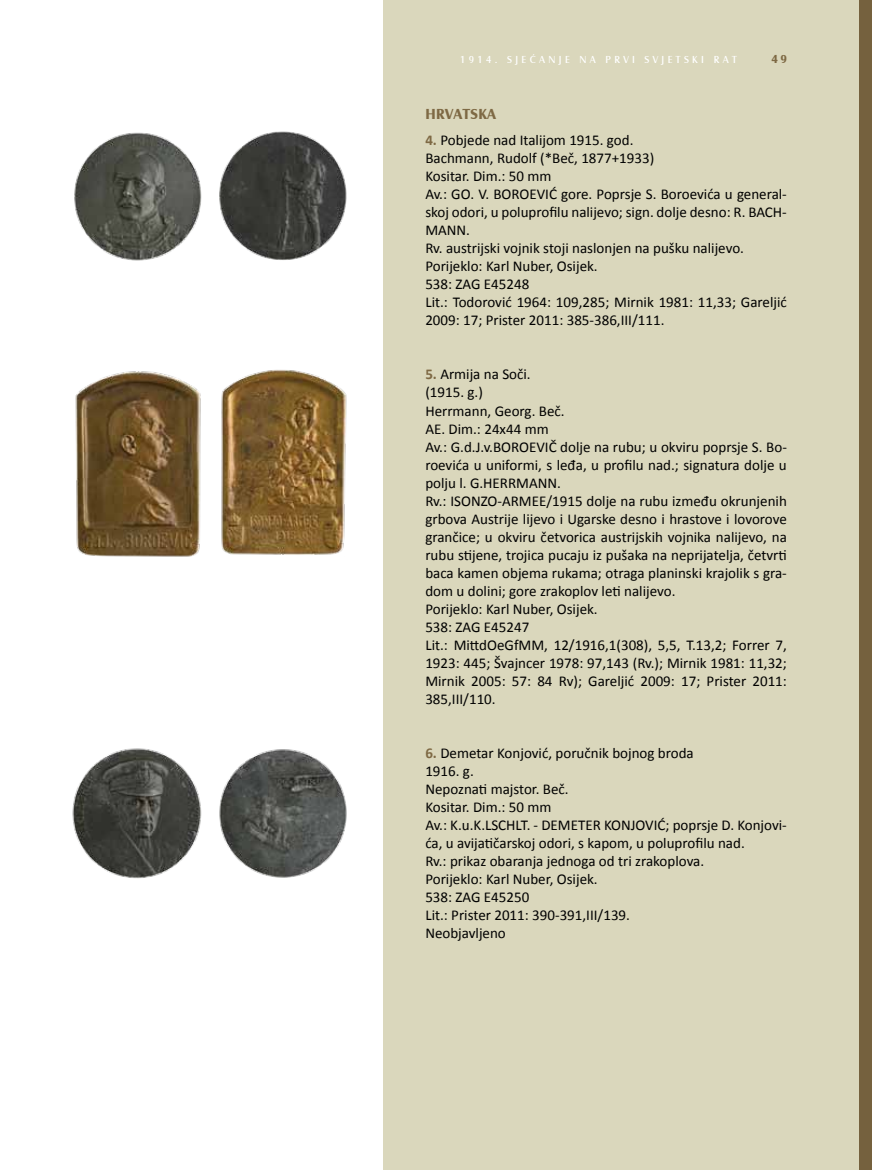
<style>
.page{position:relative;width:872px;height:1170px;background:#fff}
.page>*{position:absolute;margin:0;border:0;box-sizing:border-box;transform-origin:0 0}
.t1{font:15px/18px "Calibri";color:#000}
.t2{font:700 15px "Castle T";letter-spacing:.025em;color:#7e6944}
.t3{font:700 12px "Castle T";color:#7e6944}
.t4{font:10.5px "Castle T";letter-spacing:.32em;color:#fff}
.s1{font-weight:700;color:#7e6944}
</style>
<div class="page">
<div style="left:383px;top:0;width:489px;height:1169px;background:#dad7bc"></div>
<div style="left:859px;top:0;width:13px;height:1169px;background:#75613e"></div>
<img style="left:74px;top:132px;width:128px;height:129px">
<img style="left:219px;top:131px;width:128px;height:129px">
<img style="left:75px;top:371px;width:126px;height:186px">
<img style="left:221px;top:370px;width:126px;height:185px">
<img style="left:72px;top:748px;width:130px;height:131px">
<img style="left:219px;top:749px;width:128px;height:129px">
<p class="t4" style="left:460px;top:53px;width:278px">1914. SJEĆANJE NA PRVI SVJETSKI RAT</p>
<p class="t3" style="left:771px;top:51px;width:17px">49</p>
<p class="t2" style="left:425px;top:104px;width:72px">HRVATSKA</p>
<p class="t1" style="left:425px;top:131px;width:363px"><span class="s1">4.</span> Pobjede nad Italijom 1915. god.<br>Bachmann, Rudolf (*Beč, 1877+1933)<br>Kositar. Dim.: 50 mm<br>Av.: GO. V. BOROEVIĆ gore. Poprsje S. Boroevića u general&shy;skoj odori, u poluprofilu nalijevo; sign. dolje desno: R. BACH-MANN.<br>Rv. austrijski vojnik stoji naslonjen na pušku nalijevo.<br>Porijeklo: Karl Nuber, Osijek.<br>538: ZAG E45248<br>Lit.: Todorović 1964: 109,285; Mirnik 1981: 11,33; Gareljić 2009: 17; Prister 2011: 385-386,III/111.</p>
<p class="t1" style="left:425px;top:365px;width:363px"><span class="s1">5.</span> Armija na Soči.<br>(1915. g.)<br>Herrmann, Georg. Beč.<br>AE. Dim.: 24x44 mm<br>Av.: G.d.J.v.BOROEVIČ dolje na rubu; u okviru poprsje S. Bo&shy;roevića u uniformi, s leđa, u profilu nad.; signatura dolje u polju l. G.HERRMANN.<br>Rv.: ISONZO-ARMEE/1915 dolje na rubu između okrunjenih grbova Austrije lijevo i Ugarske desno i hrastove i lovorove grančice; u okviru četvorica austrijskih vojnika nalijevo, na rubu stijene, trojica pucaju iz pušaka na neprijatelja, četvrti baca kamen objema rukama; otraga planinski krajolik s gra&shy;dom u dolini; gore zrakoplov leti nalijevo.<br>Porijeklo: Karl Nuber, Osijek.<br>538: ZAG E45247<br>Lit.: MittdOeGfMM, 12/1916,1(308), 5,5, T.13,2; Forrer 7, 1923: 445; Švajncer 1978: 97,143 (Rv.); Mirnik 1981: 11,32; Mirnik 2005: 57: 84 Rv); Gareljić 2009: 17; Prister 2011:<br>385,III/110.</p>
<p class="t1" style="left:425px;top:743px;width:363px"><span class="s1">6.</span> Demetar Konjović, poručnik bojnog broda<br>1916. g.<br>Nepoznati majstor. Beč.<br>Kositar. Dim.: 50 mm<br>Av.: K.u.K.LSCHLT. - DEMETER KONJOVIĆ; poprsje D. Konjovi&shy;ća, u avijatičarskoj odori, s kapom, u poluprofilu nad.<br>Rv.: prikaz obaranja jednoga od tri zrakoplova.<br>Porijeklo: Karl Nuber, Osijek.<br>538: ZAG E45250<br>Lit.: Prister 2011: 390-391,III/139.<br>Neobjavljeno</p>
</div>
